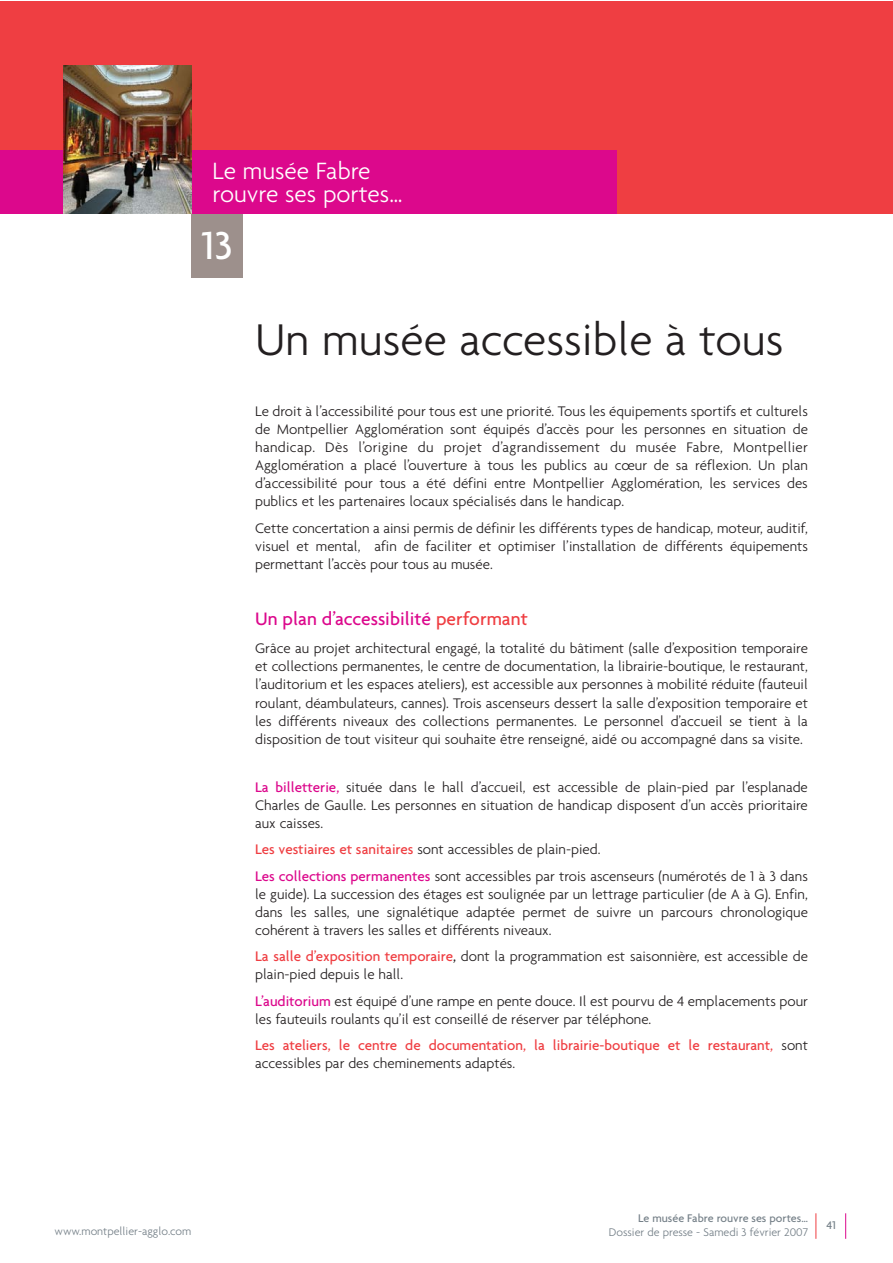
<style>
.page{position:relative;width:893px;height:1263px;background:#fff}
.page>*{position:absolute;margin:0;border:0;box-sizing:border-box;transform-origin:0 0}
.t1{font:300 48px "Agenda";color:#231f20}
.t2{font:500 42px "Agenda";color:#fff}
.t3{font:300 25.5px/22.5px "Agenda";color:#fff}
.t4{font:500 19.5px "Agenda";color:#dc088c}
.t5{font:300 15px/18px "Agenda";color:#231f20;text-align:justify}
.t6{font:500 15px/18px "Agenda";color:#ef3e42}
.t7{font:300 12px "Agenda";color:#758088}
.t8{font:500 12px "Agenda";color:#758088}
.s1{color:#ef3e42}
.s2{font-weight:500;color:#dc088c}
.s3{font-weight:500;color:#ef3e42}
.s4{font-weight:500}
.s5{font-weight:300;color:#231f20}
</style>
<div class="page">
<svg style="left:815px;top:1213px;width:1px;height:26px"></svg>
<svg style="left:845px;top:1213px;width:1px;height:26px"></svg>
<div style="left:0;top:1px;width:893px;height:213px;background:#ef3e42"></div>
<div style="left:191px;top:214px;width:51px;height:64px;background:#9d908c"></div>
<div style="left:0;top:150px;width:617px;height:64px;background:#dc088c"></div>
<img style="left:64px;top:65px;width:127px;height:149px">
<h3 class="t3" style="left:213px;top:162px;width:191px">Le musée Fabre rouvre ses portes…</h3>
<h2 class="t2" style="left:201px;top:229px;width:33px">13</h2>
<h1 class="t1" style="left:255px;top:320px;width:530px">Un musée accessible à tous</h1>
<p class="t5" style="left:255px;top:403px;width:554px">Le droit à l’accessibilité pour tous est une priorité. Tous les équipements sportifs et culturels de Montpellier Agglomération sont équipés d’accès pour les personnes en situation de handicap. Dès l’origine du projet d’agrandissement du musée Fabre, Montpellier Agglomération a placé l’ouverture à tous les publics au cœur de sa réflexion. Un plan d’accessibilité pour tous a été défini entre Montpellier Agglomération, les services des publics et les partenaires locaux spécialisés dans le handicap.</p>
<p class="t5" style="left:255px;top:520px;width:554px">Cette concertation a ainsi permis de définir les différents types de handicap, moteur, auditif, visuel et mental, afin de faciliter et optimiser l’installation de différents équipements permettant l’accès pour tous au musée.</p>
<h3 class="t4" style="left:255px;top:611px;width:274px">Un plan d’accessibilité <span class="s1">performant</span></h3>
<p class="t5" style="left:255px;top:641px;width:554px">Grâce au projet architectural engagé, la totalité du bâtiment (salle d’exposition temporaire et collections permanentes, le centre de documentation, la librairie-boutique, le restaurant, l’auditorium et les espaces ateliers), est accessible aux personnes à mobilité réduite (fauteuil roulant, déambulateurs, cannes). Trois ascenseurs dessert la salle d’exposition temporaire et les différents niveaux des collections permanentes. Le personnel d’accueil se tient à la disposition de tout visiteur qui souhaite être renseigné, aidé ou accompagné dans sa visite.</p>
<p class="t5" style="left:255px;top:779px;width:554px"><span class="s2">La billetterie,</span> située dans le hall d’accueil, est accessible de plain-pied par l’esplanade Charles de Gaulle. Les personnes en situation de handicap disposent d’un accès prioritaire aux caisses.</p>
<p class="t5" style="left:255px;top:837px;width:554px;line-height:26.5px"><span class="s3">Les vestiaires et sanitaires</span> sont accessibles de plain-pied.<br><span class="s2">Les collections permanentes</span> sont accessibles par trois ascenseurs (numérotés de 1 à 3 dans</p>
<p class="t5" style="left:255px;top:886px;width:554px">le guide). La succession des étages est soulignée par un lettrage particulier (de A à G). Enfin, dans les salles, une signalétique adaptée permet de suivre un parcours chronologique cohérent à travers les salles et différents niveaux.</p>
<p class="t5" style="left:255px;top:948px;width:554px"><span class="s3">La salle d’exposition temporaire</span><span class="s4">,</span> dont la programmation est saisonnière, est accessible de plain-pied depuis le hall.</p>
<p class="t5" style="left:255px;top:993px;width:554px"><span class="s2">L’auditorium</span> est équipé d’une rampe en pente douce. Il est pourvu de 4 emplacements pour les fauteuils roulants qu’il est conseillé de réserver par téléphone.</p>
<p class="t6" style="left:255px;top:1037px;width:554px">Les ateliers, le centre de documentation, la librairie-boutique et le restaurant, <span class="s5">sont accessibles par des cheminements adaptés.</span></p>
<p class="t7" style="left:55px;top:1226px;width:138px">www.montpellier-agglo.com</p>
<p class="t8" style="left:638px;top:1213px;width:171px">Le musée Fabre rouvre ses portes…</p>
<p class="t7" style="left:609px;top:1227px;width:200px">Dossier de presse - Samedi 3 février 2007</p>
<p class="t8" style="left:826px;top:1220px;width:11px">41</p>
</div>
